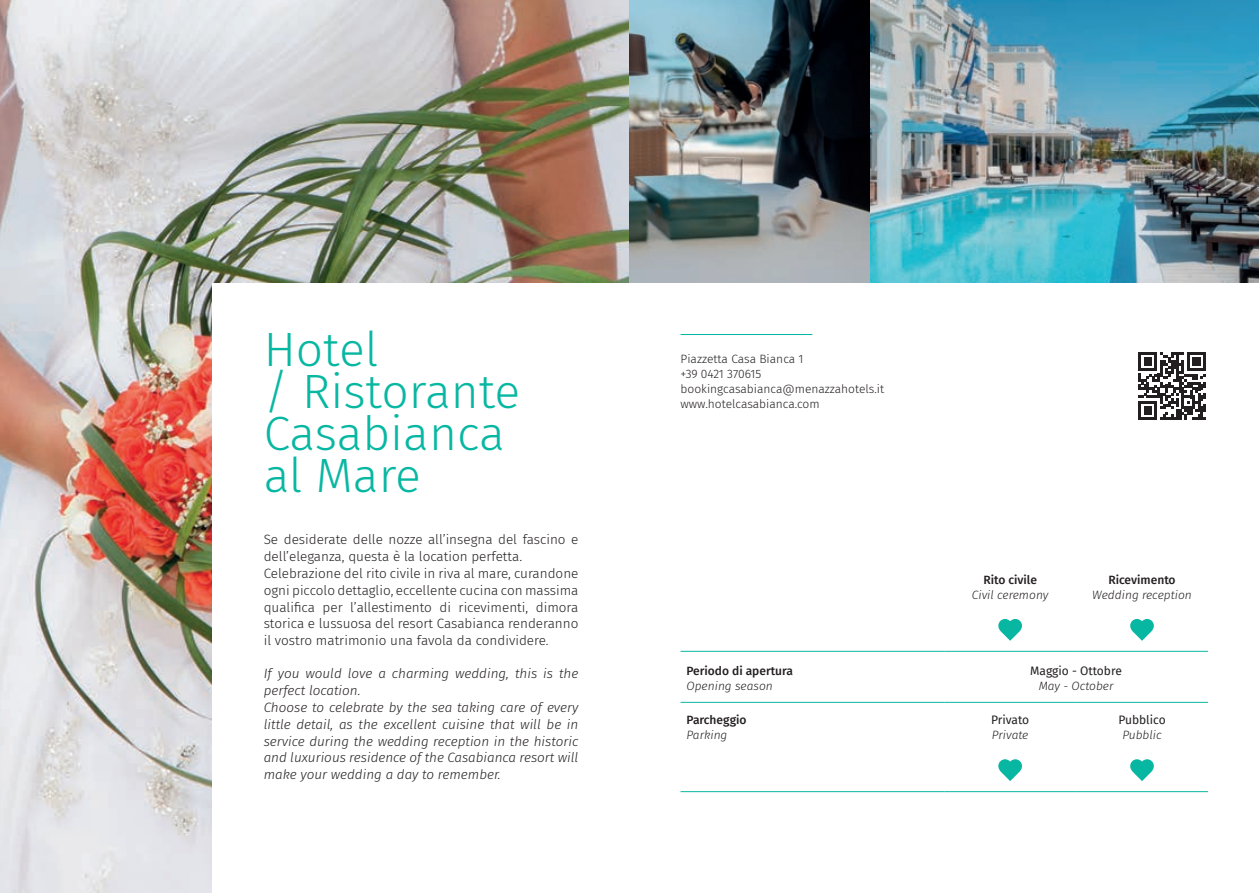
<style>
.page{position:relative;width:1259px;height:893px;background:#fff}
.page>*{position:absolute;margin:0;border:0;box-sizing:border-box;transform-origin:0 0}
.t1{font:300 48px/42px "Fira Sans";color:#08b7a2}
.t2{font:300 13.5px/16.8px "Fira Sans";color:#231f20}
.t3{font:italic 300 13.5px/16.8px "Fira Sans";color:#231f20}
.t4{font:300 12px/15px "Fira Sans";color:#231f20}
.t5{font:italic 300 12px "Fira Sans";color:#231f20}
.t6{font:500 12px "Fira Sans";color:#231f20}
.t7{font:12px "Fira Sans";color:#231f20}
</style>
<div class="page">
<img style="left:0;top:0;width:629px;height:893px">
<img style="left:629px;top:0;width:241px;height:283px">
<img style="left:870px;top:0;width:389px;height:283px">
<div style="left:213px;top:283px;width:1046px;height:610px;background:#fff"></div>
<hr style="left:680px;top:334px;width:132px;height:1px;background:#03b5a1">
<hr style="left:680px;top:651px;width:264px;height:1px;background:#08b7a2">
<hr style="left:944px;top:651px;width:132px;height:1px;background:#08b7a2">
<hr style="left:1076px;top:651px;width:132px;height:1px;background:#08b7a2">
<hr style="left:680px;top:702px;width:264px;height:1px;background:#08b7a2">
<hr style="left:944px;top:702px;width:132px;height:1px;background:#08b7a2">
<hr style="left:1076px;top:702px;width:132px;height:1px;background:#08b7a2">
<hr style="left:680px;top:791px;width:264px;height:1px;background:#08b7a2">
<hr style="left:944px;top:791px;width:132px;height:1px;background:#08b7a2">
<hr style="left:1076px;top:791px;width:132px;height:1px;background:#08b7a2">
<svg style="left:998px;top:619px;width:24px;height:22px"></svg>
<svg style="left:1130px;top:619px;width:23px;height:22px"></svg>
<svg style="left:998px;top:759px;width:24px;height:22px"></svg>
<svg style="left:1130px;top:759px;width:23px;height:22px"></svg>
<svg style="left:1138px;top:352px;width:68px;height:68px"></svg>
<h1 class="t1" style="left:264px;top:328px;width:258px">Hotel<br>/ Ristorante<br>Casabianca al Mare</h1>
<p class="t2" style="left:264px;top:531px;width:316px">Se desiderate delle nozze all’insegna del fascino e dell’eleganza, questa è la location perfetta.<br>Celebrazione del rito civile in riva al mare, curandone ogni piccolo dettaglio, eccellente cucina con massima qualifica per l’allestimento di ricevimenti, dimora storica e lussuosa del resort Casabianca renderanno il vostro matrimonio una favola da condividere.</p>
<p class="t3" style="left:264px;top:665px;width:316px">If you would love a charming wedding, this is the perfect location.<br>Choose to celebrate by the sea taking care of every little detail, as the excellent cuisine that will be in service during the wedding reception in the historic and luxurious residence of the Casabianca resort will make your wedding a day to remember.</p>
<p class="t4" style="left:680px;top:351px;width:205px">Piazzetta Casa Bianca 1<br>+39 0421 370615 bookingcasabianca@menazzahotels.it www.hotelcasabianca.com</p>
<p class="t6" style="left:686px;top:661px;width:108px">Periodo di apertura</p>
<p class="t5" style="left:686px;top:677px;width:88px">Opening season</p>
<p class="t6" style="left:686px;top:710px;width:61px">Parcheggio</p>
<p class="t5" style="left:686px;top:726px;width:42px">Parking</p>
<p class="t6" style="left:983px;top:570px;width:55px">Rito civile</p>
<p class="t5" style="left:972px;top:586px;width:78px">Civil ceremony</p>
<p class="t6" style="left:1108px;top:570px;width:69px">Ricevimento</p>
<p class="t5" style="left:1092px;top:586px;width:101px">Wedding reception</p>
<p class="t7" style="left:1030px;top:662px;width:93px">Maggio - Ottobre</p>
<p class="t5" style="left:1038px;top:677px;width:76px">May - October</p>
<p class="t7" style="left:991px;top:711px;width:40px">Privato</p>
<p class="t5" style="left:992px;top:726px;width:38px">Private</p>
<p class="t7" style="left:1118px;top:711px;width:49px">Pubblico</p>
<p class="t5" style="left:1122px;top:726px;width:41px">Pubblic</p>
</div>
